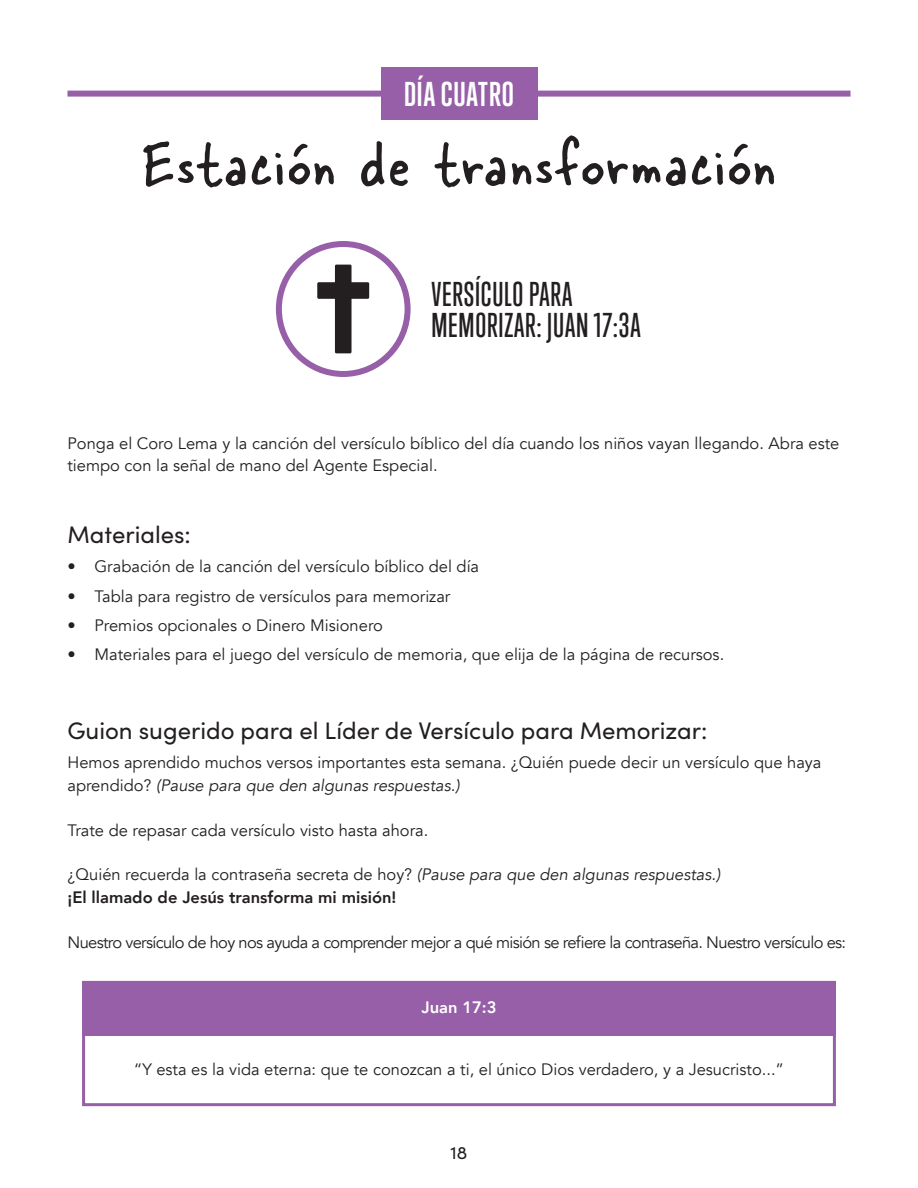
<style>
.page{position:relative;width:918px;height:1188px;background:#fff}
.page>*{position:absolute;margin:0;border:0;box-sizing:border-box;transform-origin:0 0}
.t1{font:67.5px "Skippy Sharp";letter-spacing:.04em;color:#231f20}
.t2{font:500 31.5px/31.5px "Trump Gothic Pro";letter-spacing:.025em;color:#231f20}
.t3{font:700 31.5px "Trump Gothic Pro";letter-spacing:.025em;color:#fff}
.t4{font:24px "Sofia Pro";color:#231f20}
.t5{font:18px "Sofia Pro";color:#231f20}
.t6{font:16.5px/22.5px "Avenir";color:#231f20}
.t7{font:16.5px "Avenir";letter-spacing:-.04em;color:#231f20}
.t8{font:800 16.5px "Avenir";color:#fff}
.s1{font-style:italic}
.s2{font-weight:800}
</style>
<div class="page">
<div style="left:68px;top:91px;width:782px;height:6px;background:#965fa7"></div>
<div style="left:381px;top:68px;width:156px;height:52px;background:#965fa7"></div>
<div style="left:82px;top:981px;width:754px;height:54px;background:#965fa7"></div>
<div style="left:82px;top:981px;width:754px;height:125px;border:3px solid #965fa7"></div>
<div style="left:276px;top:241px;width:135px;height:136px;border:6px solid #965fa7;border-radius:50%"></div>
<svg style="left:317px;top:265px;width:52px;height:88px"></svg>
<h2 class="t3" style="left:404px;top:75px;width:111px">DÍA CUATRO</h2>
<h1 class="t1" style="left:143px;top:116px;width:634px">Estación de transformación</h1>
<h2 class="t2" style="left:431px;top:278px;width:211px">VERSÍCULO PARA<br>MEMORIZAR: JUAN 17:3A</h2>
<p class="t6" style="left:68px;top:432px;width:774px">Ponga el Coro Lema y la canción del versículo bíblico del día cuando los niños vayan llegando. Abra este tiempo con la señal de mano del Agente Especial.</p>
<h3 class="t4" style="left:68px;top:517px;width:125px">Materiales:</h3>
<p class="t6" style="left:68px;top:556px;width:413px">• Grabación de la canción del versículo bíblico del día</p>
<p class="t6" style="left:68px;top:585px;width:384px">• Tabla para registro de versículos para memorizar</p>
<p class="t6" style="left:68px;top:614px;width:317px">• Premios opcionales o Dinero Misionero</p>
<p class="t6" style="left:68px;top:643px;width:658px">• Materiales para el juego del versículo de memoria, que elija de la página de recursos.</p>
<h3 class="t4" style="left:68px;top:713px;width:641px">Guion sugerido para el Líder de Versículo para Memorizar:</h3>
<p class="t6" style="left:68px;top:751px;width:755px">Hemos aprendido muchos versos importantes esta semana. ¿Quién puede decir un versículo que haya aprendido? <span class="s1">(Pause para que den algunas respuestas.)</span></p>
<p class="t6" style="left:68px;top:819px;width:362px">Trate de repasar cada versículo visto hasta ahora.</p>
<p class="t6" style="left:68px;top:864px;width:654px">¿Quién recuerda la contraseña secreta de hoy? <span class="s1">(Pause para que den algunas respuestas.) </span><span class="s2">¡El llamado de Jesús transforma mi misión!</span></p>
<p class="t7" style="left:68px;top:932px;width:780px">Nuestro versículo de hoy nos ayuda a comprender mejor a qué misión se refiere la contraseña. Nuestro versículo es:</p>
<p class="t8" style="left:421px;top:995px;width:77px">Juan 17:3</p>
<p class="t6" style="left:134px;top:1058px;width:652px">“Y esta es la vida eterna: que te conozcan a ti, el único Dios verdadero, y a Jesucristo...”</p>
<p class="t5" style="left:451px;top:1140px;width:18px">18</p>
</div>
